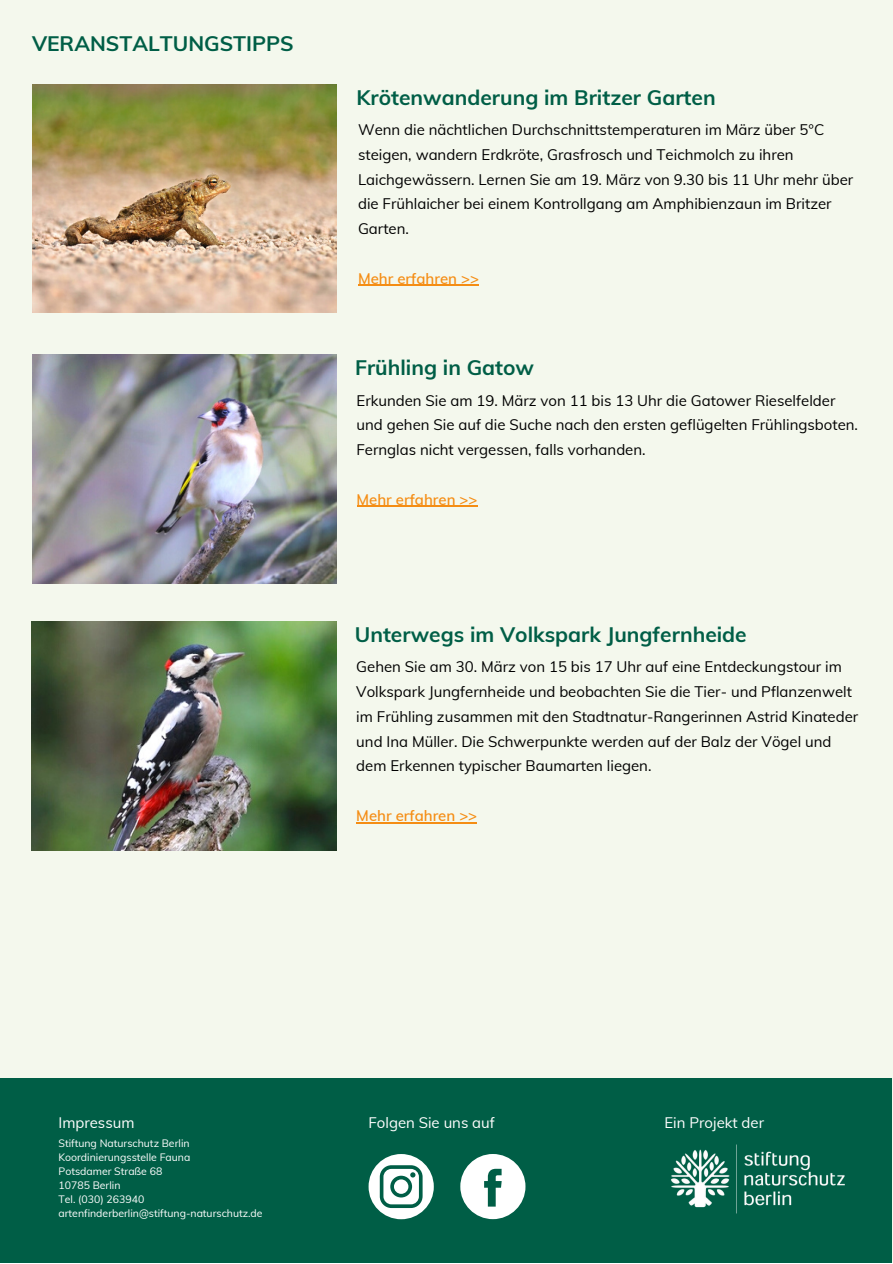
<style>
.page{position:relative;width:893px;height:1264px;background:#fff}
.page>*{position:absolute;margin:0;border:0;box-sizing:border-box;transform-origin:0 0}
.t1{font:700 21px "Muli";color:#005e46}
.t2{font:15px/24.8px "Muli";color:#000}
.t3{font:600 15px "Muli";color:#f48d14}
.t4{font:15px "Muli";color:#fff}
.t5{font:10.5px/14px "Muli";color:#fff}
</style>
<div class="page">
<div style="left:0;top:0;width:892px;height:1262px;background:#f4f8ed"></div>
<div style="left:0;top:1078px;width:891px;height:184px;background:#005e46"></div>
<svg style="left:368px;top:1154px;width:66px;height:65px"></svg>
<svg style="left:460px;top:1154px;width:65px;height:65px"></svg>
<img style="left:671px;top:1144px;width:174px;height:70px">
<img style="left:32px;top:84px;width:305px;height:229px">
<img style="left:32px;top:355px;width:305px;height:228px">
<img style="left:32px;top:621px;width:304px;height:229px">
<hr style="left:358px;top:285px;width:121px;height:1px;background:#f48d14">
<hr style="left:356px;top:505px;width:121px;height:2px;background:#f48d14">
<hr style="left:356px;top:822px;width:121px;height:1px;background:#f48d14">
<h1 class="t1" style="left:32px;top:30px;width:263px">VERANSTALTUNGSTIPPS</h1>
<h1 class="t1" style="left:356px;top:84px;width:360px">Krötenwanderung im Britzer Garten</h1>
<p class="t2" style="left:358px;top:117px;width:497px">Wenn die nächtlichen Durchschnittstemperaturen im März über 5°C steigen, wandern Erdkröte, Grasfrosch und Teichmolch zu ihren Laichgewässern. Lernen Sie am 19. März von 9.30 bis 11 Uhr mehr über die Frühlaicher bei einem Kontrollgang am Amphibienzaun im Britzer Garten.</p>
<p class="t3" style="left:358px;top:268px;width:122px">Mehr erfahren &gt;&gt;</p>
<h1 class="t1" style="left:355px;top:354px;width:180px">Frühling in Gatow</h1>
<p class="t2" style="left:356px;top:387px;width:503px">Erkunden Sie am 19. März von 11 bis 13 Uhr die Gatower Rieselfelder und gehen Sie auf die Suche nach den ersten geflügelten Frühlingsboten.<br>Fernglas nicht vergessen, falls vorhanden.</p>
<p class="t3" style="left:356px;top:489px;width:122px">Mehr erfahren &gt;&gt;</p>
<h1 class="t1" style="left:355px;top:621px;width:393px">Unterwegs im Volkspark Jungfernheide</h1>
<p class="t2" style="left:356px;top:654px;width:503px">Gehen Sie am 30. März von 15 bis 17 Uhr auf eine Entdeckungstour im Volkspark Jungfernheide und beobachten Sie die Tier- und Pflanzenwelt im Frühling zusammen mit den Stadtnatur-Rangerinnen Astrid Kinateder und Ina Müller. Die Schwerpunkte werden auf der Balz der Vögel und dem Erkennen typischer Baumarten liegen.</p>
<p class="t3" style="left:356px;top:805px;width:122px">Mehr erfahren &gt;&gt;</p>
<p class="t4" style="left:58px;top:1112px;width:77px">Impressum</p>
<p class="t4" style="left:368px;top:1112px;width:128px">Folgen Sie uns auf</p>
<p class="t4" style="left:664px;top:1112px;width:101px">Ein Projekt der</p>
<p class="t5" style="left:58px;top:1136px;width:206px">Stiftung Naturschutz Berlin<br>Koordinierungsstelle Fauna<br>Potsdamer Straße 68<br>10785 Berlin<br>Tel. (030) 263940 artenfinderberlin@stiftung-naturschutz.de</p>
</div>
